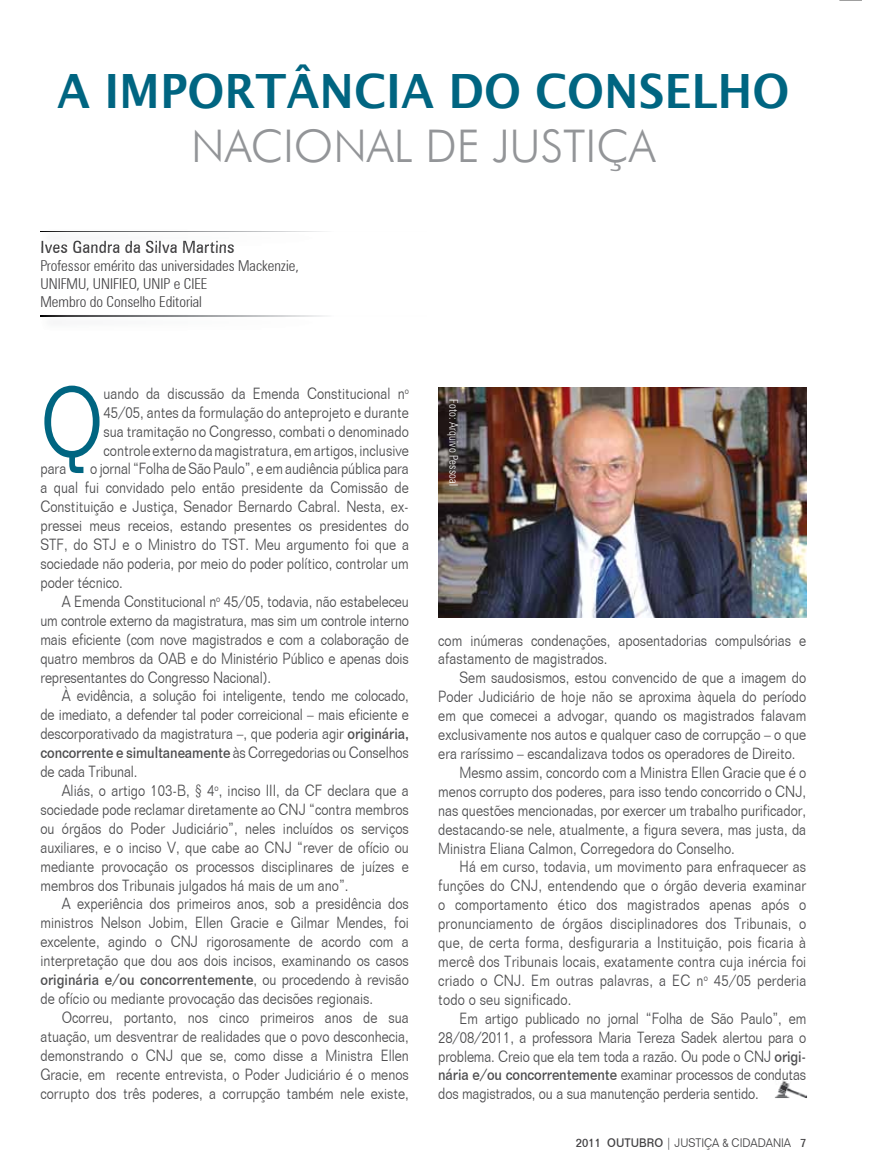
<style>
.page{position:relative;width:869px;height:1170px;background:#fff}
.page>*{position:absolute;margin:0;border:0;box-sizing:border-box;transform-origin:0 0}
.t1{font:300 95.25px "Folio BT";color:#006581;scale:.85 1}
.t2{font:600 47.25px "Lucida Sans";color:#006581;scale:.95 1}
.t3{font:300 45px "Futura BT";color:#939598}
.t4{font:condensed 17.25px "Zurich BT";letter-spacing:.015em;color:#414042}
.t5{font:300 15.75px/18.9px "Folio BT";color:#4d4d4f;text-align:justify;scale:.85 1}
.t6{font:300 condensed 15px/18px "Zurich BT";color:#414042}
.t7{font:300 12px "Folio BT";color:#414042;scale:.9 1}
.t8{font:300 condensed 12px "Zurich BT";letter-spacing:.015em;color:#fff;scale:.9 1}
.s1{font-weight:500}
</style>
<div class="page">
<img style="left:438px;top:388px;width:368px;height:229px">
<img style="left:40px;top:316px;width:285px;height:1px">
<svg style="left:40px;top:315px;width:285px;height:1px"></svg>
<img style="left:41px;top:240px;width:177px;height:6px">
<img style="left:42px;top:241px;width:192px;height:5px">
<svg style="left:40px;top:231px;width:285px;height:1px"></svg>
<img style="left:775px;top:1083px;width:32px;height:14px">
<svg style="left:839px;top:0;width:22px;height:1px"></svg>
<h2 class="t2" style="left:57px;top:64px;width:772px">A IMPORTÂNCIA DO CONSELHO</h2>
<h3 class="t3" style="left:191px;top:118px;width:466px">NACIONAL DE JUSTIÇA</h3>
<p class="t4" style="left:40px;top:237px;width:196px">Ives Gandra da Silva Martins</p>
<p class="t6" style="left:40px;top:257px;width:260px">Professor emérito das universidades Mackenzie,<br>UNIFMU, UNIFIEO, UNIP e CIEE<br>Membro do Conselho Editorial</p>
<h1 class="t1" style="left:40px;top:364px;width:76px">Q</h1>
<p class="t5" style="left:103px;top:383px;width:361px">uando da discussão da Emenda Constitucional n<sup>o </sup>45/05, antes da formulação do anteprojeto e durante sua tramitação no Congresso, combati o denominado controle externo da magistratura, em artigos, inclusive</p>
<p class="t5" style="left:40px;top:459px;width:435px;text-indent:50px">o jornal “Folha de São Paulo”, e em audiência pública para a qual fui convidado pelo então presidente da Comissão de Constituição e Justiça, Senador Bernardo Cabral. Nesta, ex&shy;pressei meus receios, estando presentes os presidentes do STF, do STJ e o Ministro do TST. Meu argumento foi que a sociedade não poderia, por meio do poder político, controlar um poder técnico.</p>
<p class="t5" style="left:40px;top:591px;width:435px;text-indent:21px">A Emenda Constitucional n<sup>o</sup> 45/05, todavia, não estabeleceu um controle externo da magistratura, mas sim um controle interno mais eficiente (com nove magistrados e com a colaboração de quatro membros da OAB e do Ministério Público e apenas dois representantes do Congresso Nacional).</p>
<p class="t5" style="left:40px;top:686px;width:435px;text-indent:21px">À evidência, a solução foi inteligente, tendo me colocado, de imediato, a defender tal poder correicional – mais eficiente e descorporativado da magistratura –, que poderia agir <span class="s1">originária, concorrente e simultaneamente</span> às Corregedorias ou Conselhos de cada Tribunal.</p>
<p class="t5" style="left:40px;top:780px;width:435px;text-indent:21px">Aliás, o artigo 103-B, § 4<sup>o</sup>, inciso III, da CF declara que a sociedade pode reclamar diretamente ao CNJ “contra membros ou órgãos do Poder Judiciário”, neles incluídos os serviços auxiliares, e o inciso V, que cabe ao CNJ “rever de ofício ou mediante provocação os processos disciplinares de juízes e membros dos Tribunais julgados há mais de um ano”.</p>
<p class="t5" style="left:40px;top:894px;width:435px;text-indent:21px">A experiência dos primeiros anos, sob a presidência dos ministros Nelson Jobim, Ellen Gracie e Gilmar Mendes, foi excelente, agindo o CNJ rigorosamente de acordo com a interpretação que dou aos dois incisos, examinando os casos <span class="s1">originária e/ou concorrentemente</span>, ou procedendo à revisão de ofício ou mediante provocação das decisões regionais.</p>
<p class="t5" style="left:40px;top:1007px;width:435px;text-indent:21px">Ocorreu, portanto, nos cinco primeiros anos de sua atuação, um desventrar de realidades que o povo desconhecia, demonstrando o CNJ que se, como disse a Ministra Ellen Gracie, em recente entrevista, o Poder Judiciário é o menos corrupto dos três poderes, a corrupção também nele existe,</p>
<p class="t5" style="left:40px;top:459px;width:32px">para</p>
<p class="t8" style="left:461px;top:399px;width:98px;rotate:90deg">Foto: Arquivo Pessoal</p>
<p class="t5" style="left:438px;top:630px;width:434px">com inúmeras condenações, aposentadorias compulsórias e afastamento de magistrados.</p>
<p class="t5" style="left:459px;top:668px;width:409px">Sem saudosismos, estou convencido de que a imagem do</p>
<p class="t5" style="left:438px;top:687px;width:434px">Poder Judiciário de hoje não se aproxima àquela do período</p>
<p class="t5" style="left:438px;top:706px;width:434px">em que comecei a advogar, quando os magistrados falavam</p>
<p class="t5" style="left:438px;top:724px;width:434px">exclusivamente nos autos e qualquer caso de corrupção – o que</p>
<p class="t5" style="left:438px;top:743px;width:422px">era raríssimo – escandalizava todos os operadores de Direito.</p>
<p class="t5" style="left:459px;top:762px;width:409px">Mesmo assim, concordo com a Ministra Ellen Gracie que é o</p>
<p class="t5" style="left:438px;top:781px;width:434px">menos corrupto dos poderes, para isso tendo concorrido o CNJ,</p>
<p class="t5" style="left:438px;top:800px;width:434px">nas questões mencionadas, por exercer um trabalho purificador,</p>
<p class="t5" style="left:438px;top:819px;width:434px">destacando-se nele, atualmente, a figura severa, mas justa, da</p>
<p class="t5" style="left:438px;top:838px;width:350px">Ministra Eliana Calmon, Corregedora do Conselho.</p>
<p class="t5" style="left:459px;top:857px;width:409px">Há em curso, todavia, um movimento para enfraquecer as</p>
<p class="t5" style="left:438px;top:876px;width:434px">funções do CNJ, entendendo que o órgão deveria examinar</p>
<p class="t5" style="left:438px;top:895px;width:434px">o comportamento ético dos magistrados apenas após o</p>
<p class="t5" style="left:438px;top:913px;width:434px">pronunciamento de órgãos disciplinadores dos Tribunais, o</p>
<p class="t5" style="left:438px;top:932px;width:434px">que, de certa forma, desfiguraria a Instituição, pois ficaria à</p>
<p class="t5" style="left:438px;top:951px;width:434px">mercê dos Tribunais locais, exatamente contra cuja inércia foi</p>
<p class="t5" style="left:438px;top:970px;width:434px">criado o CNJ. Em outras palavras, a EC n<sup>o</sup> 45/05 perderia</p>
<p class="t5" style="left:438px;top:989px;width:158px">todo o seu significado.</p>
<p class="t5" style="left:459px;top:1008px;width:409px">Em artigo publicado no jornal “Folha de São Paulo”, em</p>
<p class="t5" style="left:438px;top:1027px;width:434px">28/08/2011, a professora Maria Tereza Sadek alertou para o</p>
<p class="t5" style="left:438px;top:1046px;width:434px">problema. Creio que ela tem toda a razão. Ou pode o CNJ <span class="s1">origi-</span></p>
<p class="t5" style="left:438px;top:1065px;width:434px"><span class="s1">nária e/ou concorrentemente</span> examinar processos de condutas</p>
<p class="t5" style="left:438px;top:1084px;width:378px">dos magistrados, ou a sua manutenção perderia sentido.</p>
<p class="t7" style="left:576px;top:1134px;width:257px"><span class="s1">2011 OUTUBRO</span> | JUSTIÇA &amp; CIDADANIA <span class="s1">7</span></p>
</div>
